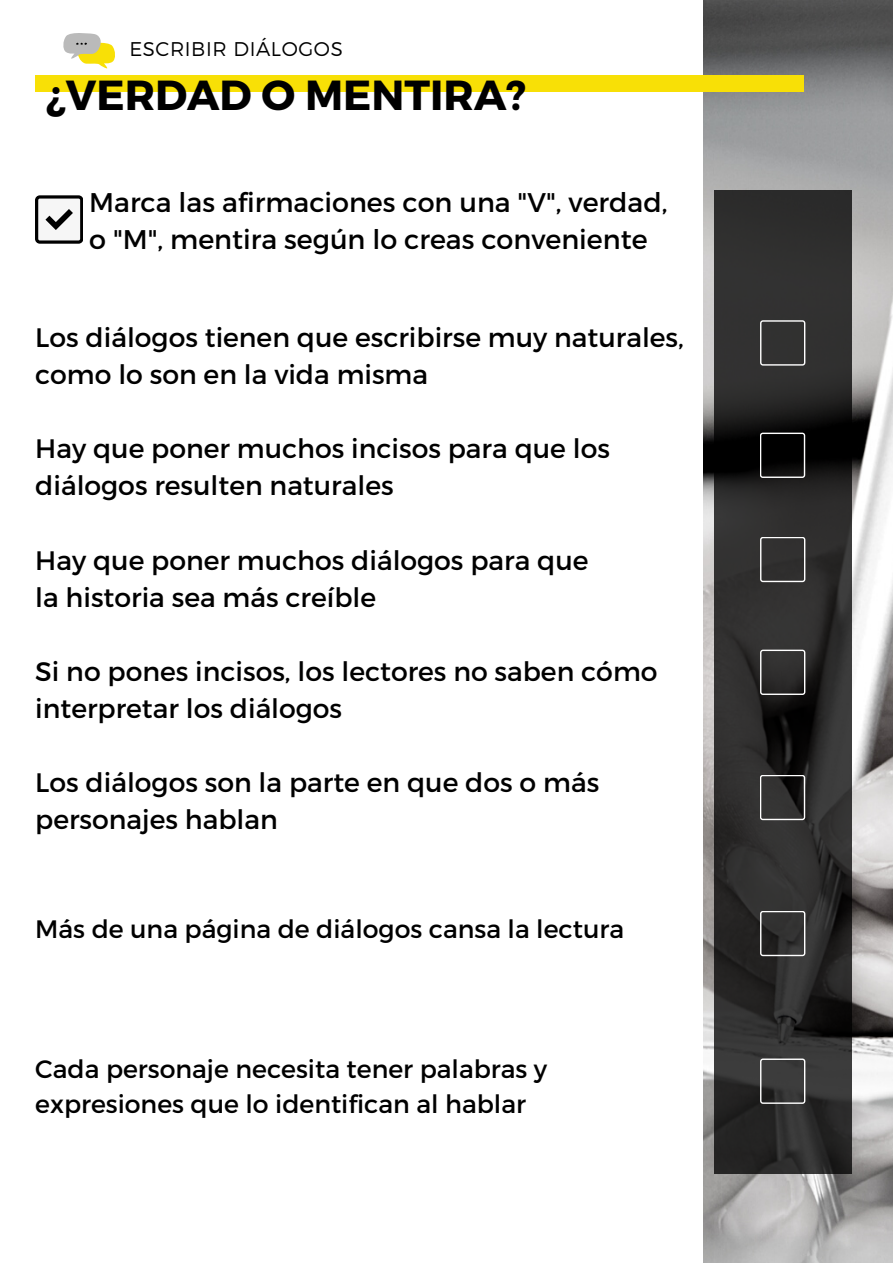
<style>
.page{position:relative;width:893px;height:1264px;background:#fff}
.page>*{position:absolute;margin:0;border:0;box-sizing:border-box;transform-origin:0 0}
.t1{font:700 42px "Montserrat";color:#000}
.t2{font:27px/37px "Montserrat";color:#000}
.t3{font:26.7px "Montserrat";color:#000}
.t4{font:25.2px "Montserrat";color:#000}
.t5{font:300 19.8px "Montserrat";letter-spacing:.03em;color:#000}
</style>
<div class="page">
<img style="left:703px;top:0;width:189px;height:1262px">
<div style="left:35px;top:76px;width:768px;height:15px;background:#f8e006"></div>
<svg style="left:713px;top:190px;width:138px;height:983px;background:#2c2b2b"></svg>
<svg style="left:760px;top:320px;width:45px;height:45px;background:#454544"></svg>
<svg style="left:760px;top:537px;width:45px;height:45px;background:#454444"></svg>
<svg style="left:759px;top:774px;width:46px;height:46px;background:#3e3d3d"></svg>
<svg style="left:760px;top:1058px;width:45px;height:45px;background:#494949"></svg>
<svg style="left:760px;top:910px;width:45px;height:46px;background:#434342"></svg>
<svg style="left:759px;top:432px;width:46px;height:46px;background:#1f1f1e"></svg>
<svg style="left:760px;top:649px;width:45px;height:46px;background:#434242"></svg>
<svg style="left:63px;top:33px;width:52px;height:36px"></svg>
<svg style="left:35px;top:195px;width:48px;height:49px"></svg>
<p class="t5" style="left:129px;top:36px;width:215px">ESCRIBIR DIÁLOGOS</p>
<p class="t1" style="left:46px;top:68px;width:481px">¿VERDAD O MENTIRA?</p>
<p class="t2" style="left:89px;top:182px;width:579px">Marca las afirmaciones con una "V", verdad, o "M", mentira según lo creas conveniente</p>
<p class="t3" style="left:35px;top:320px;width:650px">Los diálogos tienen que escribirse muy naturales,</p>
<p class="t3" style="left:35px;top:357px;width:394px">como lo son en la vida misma</p>
<p class="t3" style="left:35px;top:431px;width:576px">Hay que poner muchos incisos para que los</p>
<p class="t3" style="left:35px;top:468px;width:360px">diálogos resulten naturales</p>
<p class="t3" style="left:35px;top:542px;width:555px">Hay que poner muchos diálogos para que</p>
<p class="t3" style="left:35px;top:579px;width:342px">la historia sea más creíble</p>
<p class="t3" style="left:35px;top:654px;width:623px">Si no pones incisos, los lectores no saben cómo</p>
<p class="t3" style="left:35px;top:691px;width:308px">interpretar los diálogos</p>
<p class="t3" style="left:35px;top:765px;width:565px">Los diálogos son la parte en que dos o más</p>
<p class="t3" style="left:35px;top:802px;width:244px">personajes hablan</p>
<p class="t4" style="left:35px;top:913px;width:590px">Más de una página de diálogos cansa la lectura</p>
<p class="t4" style="left:35px;top:1052px;width:513px">Cada personaje necesita tener palabras y</p>
<p class="t4" style="left:35px;top:1087px;width:492px">expresiones que lo identifican al hablar</p>
</div>
